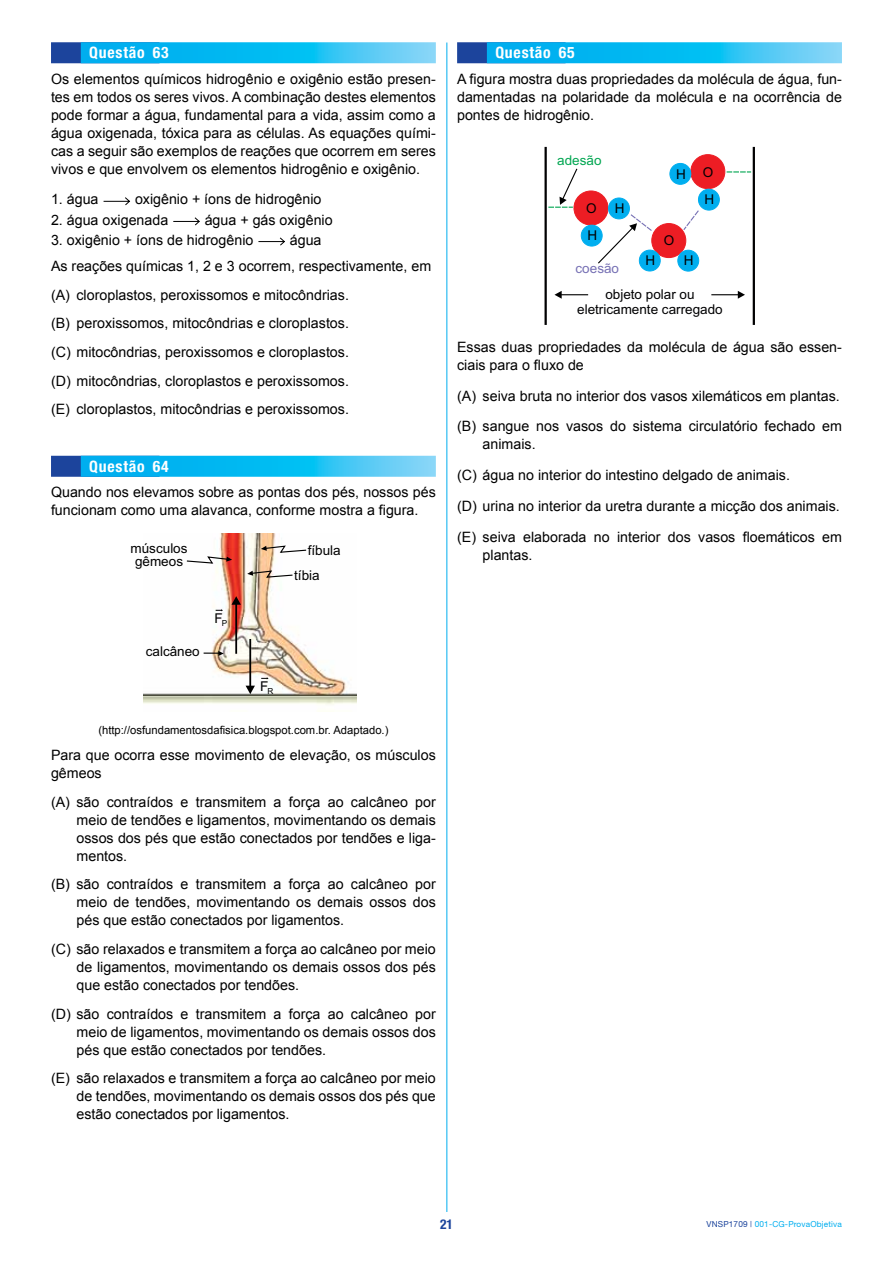
<style>
.page{position:relative;width:893px;height:1263px;background:#fff}
.page>*{position:absolute;margin:0;border:0;box-sizing:border-box;transform-origin:0 0}
.t1{font:700 condensed 15.75px "Helvetica Neue LT Std";letter-spacing:.05em;color:#fff}
.t2{font:14.25px/18px "Arial";color:#000;text-align:justify}
.t3{font:13.5px/15.1px "Arial";color:#010002;text-align:center}
.t4{font:13.5px/25.2px "Arial";color:#000}
.t5{font:13.5px "Arial";color:#00a651}
.t6{font:13.5px "Arial";color:#7670b4}
.t7{font:700 condensed 13.5px "Helvetica Neue LT Std";color:#1c449c}
.t8{font:11.25px "Arial";color:#000}
.t9{font:8.25px "Helvetica 55 Roman";letter-spacing:.02em;color:#00aeef}
.s1{color:#1c449c}
</style>
<div class="page">
<hr style="left:446px;top:43px;width:1px;height:1169px;background:#00aeef">
<div style="left:457px;top:42px;width:109px;height:21px;background:#1c449c"></div>
<svg style="left:487px;top:42px;width:355px;height:21px"></svg>
<hr style="left:544px;top:147px;width:3px;height:178px;background:#010002">
<hr style="left:753px;top:147px;width:2px;height:178px;background:#010002">
<svg style="left:554px;top:291px;width:34px;height:8px"></svg>
<svg style="left:711px;top:291px;width:34px;height:8px"></svg>
<div style="left:691px;top:155px;width:34px;height:34px;background:#ed1d24;border-radius:50%"></div>
<div style="left:690px;top:154px;width:35px;height:35px;border:1px solid #ed1d24;border-radius:50%"></div>
<div style="left:574px;top:191px;width:34px;height:34px;background:#ed1d24;border-radius:50%"></div>
<div style="left:574px;top:191px;width:34px;height:34px;border:1px solid #ed1d24;border-radius:50%"></div>
<div style="left:670px;top:163px;width:21px;height:21px;background:#00aeef;border-radius:50%"></div>
<div style="left:669px;top:163px;width:22px;height:22px;border:1px solid #00aeef;border-radius:50%"></div>
<div style="left:698px;top:189px;width:21px;height:21px;background:#00aeef;border-radius:50%"></div>
<div style="left:698px;top:189px;width:22px;height:21px;border:1px solid #00aeef;border-radius:50%"></div>
<div style="left:678px;top:250px;width:21px;height:21px;background:#00aeef;border-radius:50%"></div>
<div style="left:677px;top:250px;width:22px;height:22px;border:1px solid #00aeef;border-radius:50%"></div>
<div style="left:639px;top:250px;width:21px;height:21px;background:#00aeef;border-radius:50%"></div>
<div style="left:639px;top:250px;width:22px;height:21px;border:1px solid #00aeef;border-radius:50%"></div>
<div style="left:609px;top:198px;width:20px;height:21px;background:#00aeef;border-radius:50%"></div>
<div style="left:608px;top:198px;width:22px;height:21px;border:1px solid #00aeef;border-radius:50%"></div>
<div style="left:581px;top:225px;width:21px;height:21px;background:#00aeef;border-radius:50%"></div>
<div style="left:581px;top:225px;width:22px;height:21px;border:1px solid #00aeef;border-radius:50%"></div>
<svg style="left:548px;top:168px;width:30px;height:40px"></svg>
<svg style="left:727px;top:171px;width:24px;height:2px"></svg>
<svg style="left:597px;top:209px;width:103px;height:56px"></svg>
<div style="left:51px;top:42px;width:108px;height:21px;background:#1c449c"></div>
<svg style="left:81px;top:42px;width:355px;height:21px"></svg>
<div style="left:51px;top:456px;width:108px;height:21px;background:#1c449c"></div>
<svg style="left:81px;top:456px;width:355px;height:21px"></svg>
<svg style="left:103px;top:197px;width:27px;height:8px"></svg>
<svg style="left:173px;top:217px;width:27px;height:9px"></svg>
<svg style="left:258px;top:237px;width:27px;height:9px"></svg>
<img style="left:144px;top:533px;width:213px;height:172px">
<svg style="left:204px;top:651px;width:20px;height:5px"></svg>
<hr style="left:235px;top:604px;width:2px;height:50px;background:#000">
<svg style="left:232px;top:596px;width:9px;height:9px"></svg>
<hr style="left:249px;top:639px;width:2px;height:47px;background:#000">
<svg style="left:246px;top:686px;width:9px;height:8px"></svg>
<svg style="left:186px;top:556px;width:46px;height:8px"></svg>
<svg style="left:247px;top:570px;width:47px;height:8px"></svg>
<svg style="left:261px;top:545px;width:46px;height:8px"></svg>
<svg style="left:216px;top:609px;width:7px;height:2px"></svg>
<svg style="left:261px;top:677px;width:8px;height:2px"></svg>
<p class="t1" style="left:89px;top:43px;width:81px">Questão 63</p>
<p class="t2" style="left:51px;top:70px;width:386px">Os elementos químicos hidrogênio e oxigênio estão presen&shy;tes em todos os seres vivos. A combinação destes elementos pode formar a água, fundamental para a vida, assim como a água oxigenada, tóxica para as células. As equações quími&shy;cas a seguir são exemplos de reações que ocorrem em seres vivos e que envolvem os elementos hidrogênio e oxigênio.</p>
<p class="t2" style="left:51px;top:191px;width:49px">1. água</p>
<p class="t2" style="left:135px;top:191px;width:188px">oxigênio + íons de hidrogênio</p>
<p class="t2" style="left:51px;top:211px;width:119px">2. água oxigenada</p>
<p class="t2" style="left:205px;top:211px;width:129px">água + gás oxigênio</p>
<p class="t2" style="left:51px;top:231px;width:204px">3. oxigênio + íons de hidrogênio</p>
<p class="t2" style="left:51px;top:227px;width:382px;line-height:26.5px;text-indent:239px">água<br>As reações químicas 1, 2 e 3 ocorrem, respectivamente, em</p>
<p class="t2" style="left:51px;top:281px;width:299px;line-height:28.7px">(A) cloroplastos, peroxissomos e mitocôndrias. (B) peroxissomos, mitocôndrias e cloroplastos. (C) mitocôndrias, peroxissomos e cloroplastos. (D) mitocôndrias, cloroplastos e peroxissomos. (E) cloroplastos, mitocôndrias e peroxissomos.</p>
<p class="t1" style="left:89px;top:456px;width:81px">Questão 64</p>
<p class="t2" style="left:51px;top:483px;width:386px">Quando nos elevamos sobre as pontas dos pés, nossos pés funcionam como uma alavanca, conforme mostra a figura.</p>
<p class="t4" style="left:294px;top:537px;width:48px;text-indent:13px">fíbula tíbia</p>
<p class="t4" style="left:131px;top:543px;width:59px;line-height:12.3px;text-align:center">músculos gêmeos</p>
<p class="t4" style="left:146px;top:639px;width:56px">calcâneo</p>
<p class="t4" style="left:215px;top:606px;width:14px">F<sub>P</sub></p>
<p class="t4" style="left:260px;top:674px;width:15px">F<sub>R</sub></p>
<p class="t8" style="left:98px;top:722px;width:292px">(http://osfundamentosdafisica.blogspot.com.br. Adaptado.)</p>
<p class="t2" style="left:51px;top:746px;width:386px">Para que ocorra esse movimento de elevação, os músculos gêmeos</p>
<p class="t2" style="left:77px;top:793px;width:361px;text-indent:-26px">(A) são contraídos e transmitem a força ao calcâneo por meio de tendões e ligamentos, movimentando os demais ossos dos pés que estão conectados por tendões e liga&shy;mentos.</p>
<p class="t2" style="left:77px;top:875px;width:361px;text-indent:-26px">(B) são contraídos e transmitem a força ao calcâneo por meio de tendões, movimentando os demais ossos dos pés que estão conectados por ligamentos.</p>
<p class="t2" style="left:77px;top:940px;width:361px;text-indent:-26px">(C) são relaxados e transmitem a força ao calcâneo por meio de ligamentos, movimentando os demais ossos dos pés que estão conectados por tendões.</p>
<p class="t2" style="left:77px;top:1005px;width:361px;text-indent:-26px">(D) são contraídos e transmitem a força ao calcâneo por meio de ligamentos, movimentando os demais ossos dos pés que estão conectados por tendões.</p>
<p class="t2" style="left:77px;top:1069px;width:361px;text-indent:-26px">(E) são relaxados e transmitem a força ao calcâneo por meio de tendões, movimentando os demais ossos dos pés que estão conectados por ligamentos.</p>
<p class="t1" style="left:495px;top:43px;width:81px">Questão 65</p>
<p class="t2" style="left:457px;top:70px;width:386px">A figura mostra duas propriedades da molécula de água, fun&shy;damentadas na polaridade da molécula e na ocorrência de pontes de hidrogênio.</p>
<p class="t5" style="left:557px;top:153px;width:46px">adesão</p>
<p class="t3" style="left:586px;top:201px;width:12px">O</p>
<p class="t3" style="left:587px;top:228px;width:11px">H</p>
<p class="t3" style="left:615px;top:201px;width:11px">H</p>
<p class="t6" style="left:576px;top:260px;width:45px">coesão</p>
<p class="t3" style="left:676px;top:166px;width:11px">H</p>
<p class="t3" style="left:703px;top:164px;width:12px">O</p>
<p class="t3" style="left:705px;top:192px;width:11px">H</p>
<p class="t3" style="left:664px;top:233px;width:12px">O</p>
<p class="t3" style="left:645px;top:253px;width:11px">H</p>
<p class="t3" style="left:684px;top:253px;width:11px">H</p>
<p class="t3" style="left:577px;top:287px;width:147px">objeto polar ou eletricamente carregado</p>
<p class="t2" style="left:457px;top:338px;width:386px">Essas duas propriedades da molécula de água são essen&shy;ciais para o fluxo de</p>
<p class="t2" style="left:457px;top:380px;width:386px;line-height:30.8px">(A) seiva bruta no interior dos vasos xilemáticos em plantas. (B) sangue nos vasos do sistema circulatório fechado em</p>
<p class="t2" style="left:457px;top:429px;width:386px;line-height:30.8px;text-align:left;text-indent:26px">animais.<br>(C) água no interior do intestino delgado de animais.<br>(D) urina no interior da uretra durante a micção dos animais. (E) seiva elaborada no interior dos vasos floemáticos em</p>
<p class="t2" style="left:483px;top:546px;width:51px">plantas.</p>
<p class="t7" style="left:440px;top:1216px;width:14px">21</p>
<p class="t9" style="left:706px;top:1218px;width:137px"><span class="s1">VNSP1709 |</span> 001-CG-ProvaObjetiva</p>
</div>
